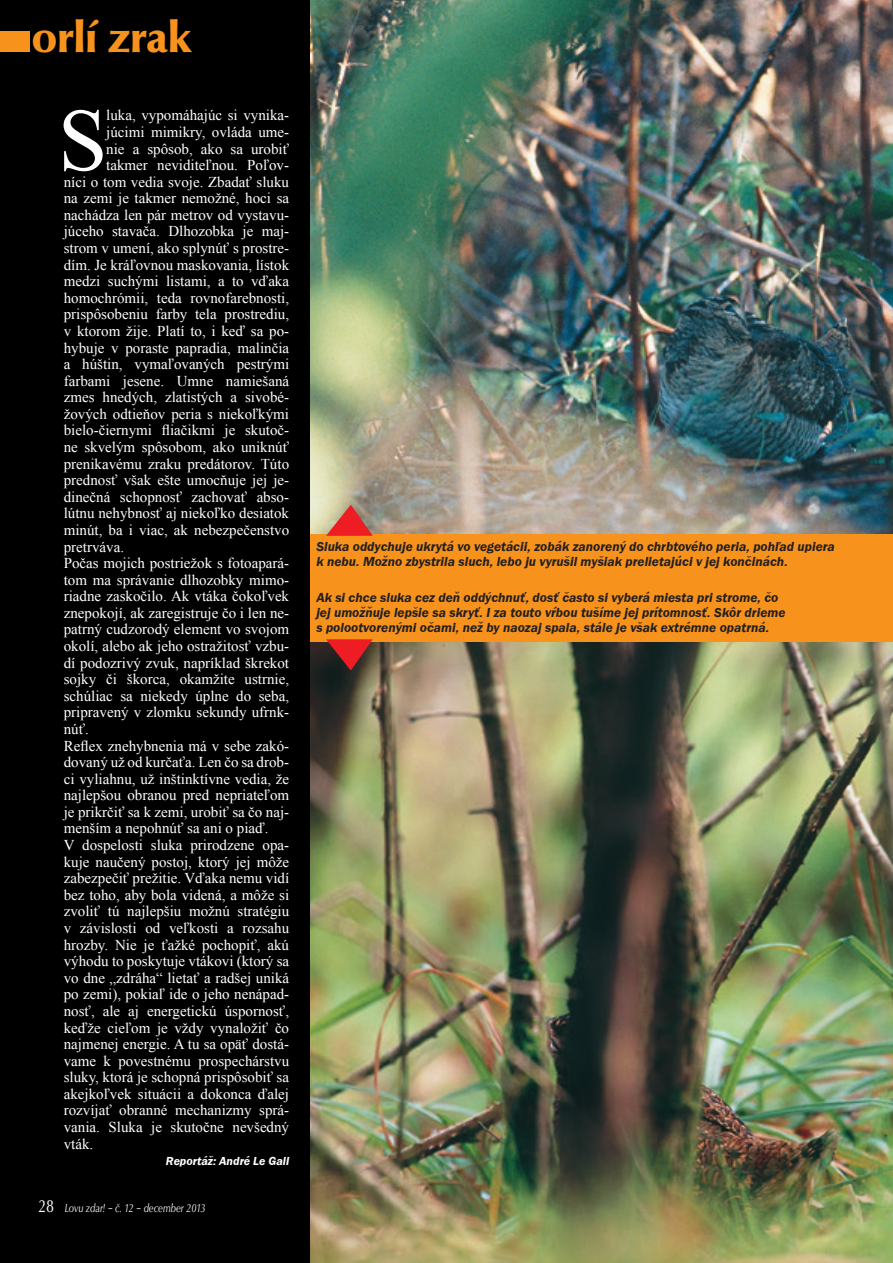
<style>
.page{position:relative;width:893px;height:1263px;background:#000}
.page>*{position:absolute;margin:0;border:0;box-sizing:border-box;transform-origin:0 0}
.HLAVNY_TEXT{font:88.8px "Times New Roman";color:#fff}
.HLAVNY_TEXT-2{font:900 45px "Classico URWTOT";color:#f7931d}
.HLAVNY_TEXT-3{font:18px "Classico URWTOT";color:#fff;scale:.8 1}
.HLAVNY_TEXT-4{font:15px/16.6px "Times New Roman";color:#fff;text-align:justify}
.text_k_foto{font:italic 600 13.5px/15px "Franklin Gothic Itc TEE";color:#231f20}
.HLAVNY_TEXT-5{font:italic 12px "Classico URWTOT";color:#fff;scale:.8 1}
.autor{font:italic 600 12px "Franklin Gothic Itc TEE";color:#fff}
</style>
<div class="page">
<img style="left:310px;top:0;width:583px;height:534px">
<img style="left:310px;top:642px;width:583px;height:621px">
<div style="left:310px;top:534px;width:583px;height:108px;background:#f7931d"></div>
<svg style="left:326px;top:505px;width:47px;height:31px"></svg>
<svg style="left:326px;top:639px;width:47px;height:31px"></svg>
<div style="left:0;top:31px;width:30px;height:21px;background:#f7931d"></div>
<p class="HLAVNY_TEXT-2" style="left:32px;top:9px;width:161px">orlí zrak</p>
<p class="HLAVNY_TEXT" style="left:58px;top:80px;width:51px">S</p>
<p class="HLAVNY_TEXT-4" style="left:106px;top:107px;width:184px">luka, vypomáhajúc si vynika-</p>
<p class="HLAVNY_TEXT-4" style="left:106px;top:123px;width:184px">júcimi mimikry, ovláda ume-</p>
<p class="HLAVNY_TEXT-4" style="left:106px;top:140px;width:184px">nie a spôsob, ako sa urobiť</p>
<p class="HLAVNY_TEXT-4" style="left:106px;top:157px;width:184px">takmer neviditeľnou. Poľov-</p>
<p class="HLAVNY_TEXT-4" style="left:64px;top:173px;width:227px">níci o tom vedia svoje. Zbadať sluku</p>
<p class="HLAVNY_TEXT-4" style="left:64px;top:190px;width:227px">na zemi je takmer nemožné, hoci sa</p>
<p class="HLAVNY_TEXT-4" style="left:64px;top:206px;width:227px">nachádza len pár metrov od vystavu-</p>
<p class="HLAVNY_TEXT-4" style="left:64px;top:223px;width:227px">júceho stavača. Dlhozobka je maj-</p>
<p class="HLAVNY_TEXT-4" style="left:64px;top:239px;width:227px">strom v umení, ako splynúť s prostre-</p>
<p class="HLAVNY_TEXT-4" style="left:64px;top:256px;width:227px">dím. Je kráľovnou maskovania, lístok</p>
<p class="HLAVNY_TEXT-4" style="left:64px;top:273px;width:227px">medzi suchými listami, a to vďaka</p>
<p class="HLAVNY_TEXT-4" style="left:64px;top:289px;width:227px">homochrómii, teda rovnofarebnosti,</p>
<p class="HLAVNY_TEXT-4" style="left:64px;top:306px;width:227px">prispôsobeniu farby tela prostrediu,</p>
<p class="HLAVNY_TEXT-4" style="left:64px;top:322px;width:227px">v ktorom žije. Platí to, i keď sa po-</p>
<p class="HLAVNY_TEXT-4" style="left:64px;top:339px;width:227px">hybuje v poraste papradia, malinčia</p>
<p class="HLAVNY_TEXT-4" style="left:64px;top:355px;width:227px">a húštin, vymaľovaných pestrými</p>
<p class="HLAVNY_TEXT-4" style="left:64px;top:372px;width:227px">farbami jesene. Umne namiešaná</p>
<p class="HLAVNY_TEXT-4" style="left:64px;top:389px;width:227px">zmes hnedých, zlatistých a sivobé-</p>
<p class="HLAVNY_TEXT-4" style="left:64px;top:405px;width:227px">žových odtieňov peria s niekoľkými</p>
<p class="HLAVNY_TEXT-4" style="left:64px;top:422px;width:227px">bielo-čiernymi fliačikmi je skutoč-</p>
<p class="HLAVNY_TEXT-4" style="left:64px;top:438px;width:227px">ne skvelým spôsobom, ako uniknúť</p>
<p class="HLAVNY_TEXT-4" style="left:64px;top:455px;width:227px">prenikavému zraku predátorov. Túto</p>
<p class="HLAVNY_TEXT-4" style="left:64px;top:472px;width:227px">prednosť však ešte umocňuje jej je-</p>
<p class="HLAVNY_TEXT-4" style="left:64px;top:488px;width:227px">dinečná schopnosť zachovať abso-</p>
<p class="HLAVNY_TEXT-4" style="left:64px;top:505px;width:227px">lútnu nehybnosť aj niekoľko desiatok</p>
<p class="HLAVNY_TEXT-4" style="left:64px;top:521px;width:227px">minút, ba i viac, ak nebezpečenstvo</p>
<p class="HLAVNY_TEXT-4" style="left:64px;top:538px;width:62px">pretrváva.</p>
<p class="HLAVNY_TEXT-4" style="left:64px;top:554px;width:227px">Počas mojich postriežok s fotoapará&shy;tom ma správanie dlhozobky mimo&shy;riadne zaskočilo. Ak vtáka čokoľvek znepokojí, ak zaregistruje čo i len ne&shy;patrný cudzorodý element vo svojom okolí, alebo ak jeho ostražitosť vzbu&shy;dí podozrivý zvuk, napríklad škrekot sojky či škorca, okamžite ustrnie, schúliac sa niekedy úplne do seba, pripravený v zlomku sekundy ufrnk&shy;núť.</p>
<p class="HLAVNY_TEXT-4" style="left:64px;top:737px;width:227px">Reflex znehybnenia má v sebe zakó&shy;dovaný už od kurčaťa. Len čo sa drob&shy;ci vyliahnu, už inštinktívne vedia, že najlepšou obranou pred nepriateľom je prikrčiť sa k zemi, urobiť sa čo naj&shy;menším a nepohnúť sa ani o piaď.</p>
<p class="HLAVNY_TEXT-4" style="left:64px;top:836px;width:227px">V dospelosti sluka prirodzene opa&shy;kuje naučený postoj, ktorý jej môže zabezpečiť prežitie. Vďaka nemu vidí bez toho, aby bola videná, a môže si zvoliť tú najlepšiu možnú stratégiu v závislosti od veľkosti a rozsahu hrozby. Nie je ťažké pochopiť, akú výhodu to poskytuje vtákovi (ktorý sa vo dne „zdráha“ lietať a radšej uniká po zemi), pokiaľ ide o jeho nenápad&shy;nosť, ale aj energetickú úspornosť, keďže cieľom je vždy vynaložiť čo najmenej energie. A tu sa opäť dostá&shy;vame k povestnému prospechárstvu sluky, ktorá je schopná prispôsobiť sa akejkoľvek situácii a dokonca ďalej rozvíjať obranné mechanizmy sprá&shy;vania. Sluka je skutočne nevšedný vták.</p>
<p class="autor" style="left:166px;top:1154px;width:125px">Reportáž: André Le Gall</p>
<p class="HLAVNY_TEXT-3" style="left:38px;top:1194px;width:21px">28</p>
<p class="HLAVNY_TEXT-5" style="left:65px;top:1200px;width:178px">Lovu zdar! – č. 12 – december 2013</p>
<p class="text_k_foto" style="left:316px;top:539px;width:520px">Sluka oddychuje ukrytá vo vegetácii, zobák zanorený do chrbtového peria, pohľad upiera k nebu. Možno zbystrila sluch, lebo ju vyrušil myšiak prelietajúci v jej končinách.</p>
<p class="text_k_foto" style="left:316px;top:590px;width:471px">Ak si chce sluka cez deň oddýchnuť, dosť často si vyberá miesta pri strome, čo jej umožňuje lepšie sa skryť. I za touto vŕbou tušíme jej prítomnosť. Skôr drieme s polootvorenými očami, než by naozaj spala, stále je však extrémne opatrná.</p>
</div>
